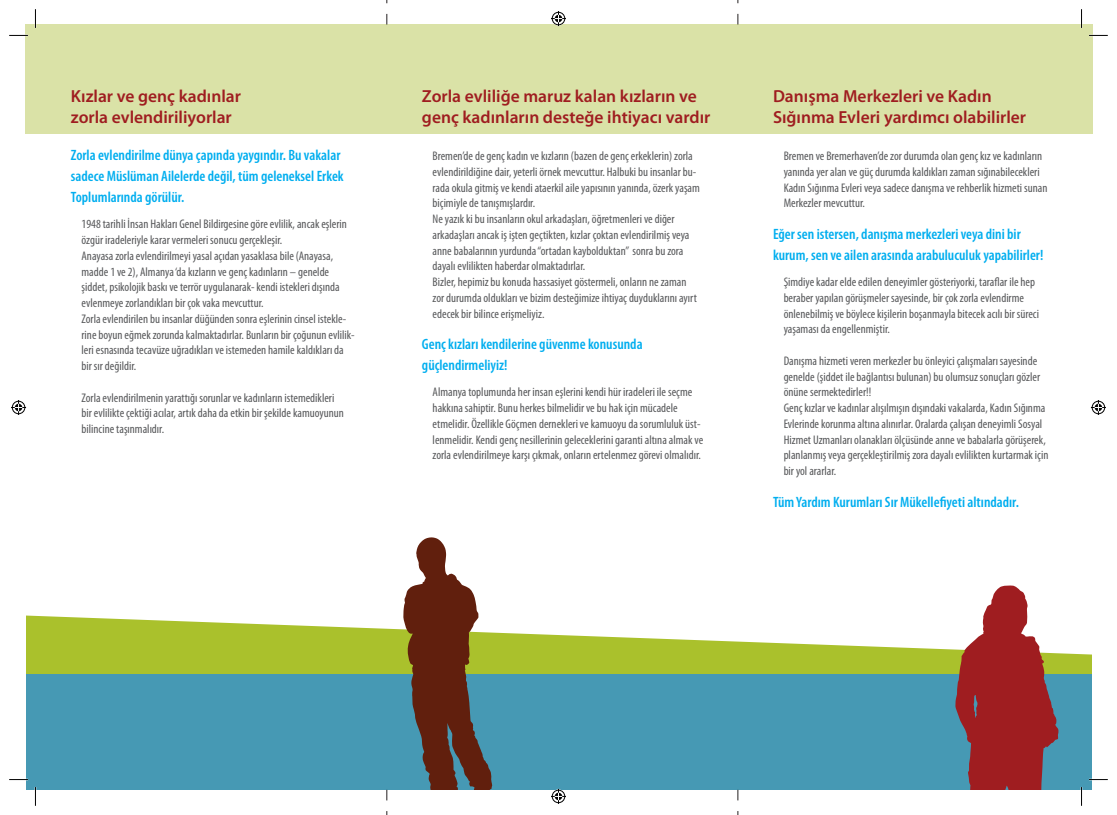
<style>
.page{position:relative;width:1117px;height:815px;background:#fff}
.page>*{position:absolute;margin:0;border:0;box-sizing:border-box;transform-origin:0 0}
.t1{font:600 17.5px/21px "Myriad Pro";color:#9f1d20}
.t2{font:600 condensed 15px/21px "Myriad Pro";color:#00aeef}
.t3{font:condensed 12.5px/15.8px "Myriad Pro";color:#57585a}
</style>
<div class="page">
<svg style="left:26px;top:615px;width:1065px;height:190px;fill:#aac12c"></svg>
<div style="left:19px;top:675px;width:1078px;height:115px;background:#4699b4"></div>
<div style="left:25px;top:25px;width:1066px;height:109px;background:#dae2a7"></div>
<svg style="left:954px;top:585px;width:104px;height:205px"></svg>
<svg style="left:403px;top:537px;width:90px;height:253px"></svg>
<div style="left:0;top:565px;width:26px;height:250px;background:#fff"></div>
<div style="left:1091px;top:526px;width:25px;height:282px;background:#fff"></div>
<div style="left:82px;top:790px;width:1034px;height:25px;background:#fff"></div>
<svg style="left:386px;top:0;width:1px;height:25px"></svg>
<svg style="left:737px;top:0;width:1px;height:25px"></svg>
<svg style="left:386px;top:790px;width:1px;height:25px"></svg>
<svg style="left:737px;top:790px;width:1px;height:25px"></svg>
<svg style="left:9px;top:35px;width:19px;height:1px"></svg>
<svg style="left:1089px;top:35px;width:18px;height:1px"></svg>
<svg style="left:9px;top:779px;width:19px;height:1px"></svg>
<svg style="left:1089px;top:779px;width:18px;height:1px"></svg>
<svg style="left:35px;top:9px;width:1px;height:19px"></svg>
<svg style="left:35px;top:787px;width:1px;height:19px"></svg>
<svg style="left:551px;top:11px;width:15px;height:15px"></svg>
<svg style="left:551px;top:789px;width:15px;height:15px"></svg>
<svg style="left:11px;top:400px;width:15px;height:15px"></svg>
<svg style="left:1090px;top:400px;width:15px;height:15px"></svg>
<h1 class="t1" style="left:71px;top:86px;width:171px">Kızlar ve genç kadınlar zorla evlendiriliyorlar</h1>
<p class="t2" style="left:71px;top:144px;width:274px">Zorla evlendirilme dünya çapında yaygındır. Bu vakalar sadece Müslüman Ailelerde değil, tüm geleneksel Erkek<br>Toplumlarında görülür.</p>
<p class="t3" style="left:81px;top:216px;width:274px">1948 tarihli İnsan Hakları Genel Bildirgesine göre evlilik, ancak eşlerin özgür iradeleriyle karar vermeleri sonucu gerçekleşir.<br>Anayasa zorla evlendirilmeyi yasal açıdan yasaklasa bile (Anayasa, madde 1 ve 2), Almanya ‘da kızların ve genç kadınların – genelde şiddet, psikolojik baskı ve terrör uygulanarak- kendi istekleri dışında evlenmeye zorlandıkları bir çok vaka mevcuttur.<br>Zorla evlendirilen bu insanlar düğünden sonra eşlerinin cinsel istekle&shy;rine boyun eğmek zorunda kalmaktadırlar. Bunların bir çoğunun evlilik&shy;leri esnasında tecavüze uğradıkları ve istemeden hamile kaldıkları da bir sır değildir.</p>
<p class="t3" style="left:81px;top:389px;width:264px">Zorla evlendirilmenin yarattığı sorunlar ve kadınların istemedikleri bir evlilikte çektiği acılar, artık daha da etkin bir şekilde kamuoyunun bilincine taşınmalıdır.</p>
<h1 class="t1" style="left:422px;top:86px;width:290px">Zorla evliliğe maruz kalan kızların ve genç kadınların desteğe ihtiyacı vardır</h1>
<p class="t3" style="left:432px;top:148px;width:269px">Bremen’de de genç kadın ve kızların (bazen de genç erkeklerin) zorla evlendirildiğine dair, yeterli örnek mevcuttur. Halbuki bu insanlar bu&shy;rada okula gitmiş ve kendi ataerkil aile yapısının yanında, özerk yaşam biçimiyle de tanışmışlardır.<br>Ne yazık ki bu insanların okul arkadaşları, öğretmenleri ve diğer arkadaşları ancak iş işten geçtikten, kızlar çoktan evlendirilmiş veya anne babalarının yurdunda “ortadan kaybolduktan” sonra bu zora dayalı evlilikten haberdar olmaktadırlar.<br>Bizler, hepimiz bu konuda hassasiyet göstermeli, onların ne zaman zor durumda oldukları ve bizim desteğimize ihtiyaç duyduklarını ayırt edecek bir bilince erişmeliyiz.</p>
<p class="t2" style="left:422px;top:333px;width:222px">Genç kızları kendilerine güvenme konusunda güçlendirmeliyiz!</p>
<p class="t3" style="left:432px;top:384px;width:272px">Almanya toplumunda her insan eşlerini kendi hür iradeleri ile seçme hakkına sahiptir. Bunu herkes bilmelidir ve bu hak için mücadele etmelidir. Özellikle Göçmen dernekleri ve kamuoyu da sorumluluk üst&shy;lenmelidir. Kendi genç nesillerinin geleceklerini garanti altına almak ve zorla evlendirilmeye karşı çıkmak, onların ertelenmez görevi olmalıdır.</p>
<h1 class="t1" style="left:772px;top:86px;width:254px">Danışma Merkezleri ve Kadın<br>Sığınma Evleri yardımcı olabilirler</h1>
<p class="t3" style="left:783px;top:148px;width:265px">Bremen ve Bremerhaven’de zor durumda olan genç kız ve kadınların yanında yer alan ve güç durumda kaldıkları zaman sığınabilecekleri Kadın Sığınma Evleri veya sadece danışma ve rehberlik hizmeti sunan Merkezler mevcuttur.</p>
<p class="t2" style="left:772px;top:223px;width:272px">Eğer sen istersen, danışma merkezleri veya dini bir kurum, sen ve ailen arasında arabuluculuk yapabilirler!</p>
<p class="t3" style="left:783px;top:274px;width:257px">Şimdiye kadar elde edilen deneyimler gösteriyorki, taraflar ile hep beraber yapılan görüşmeler sayesinde, bir çok zorla evlendirme önlenebilmiş ve böylece kişilerin boşanmayla bitecek acılı bir süreci yaşaması da engellenmiştir.</p>
<p class="t3" style="left:783px;top:353px;width:266px">Danışma hizmeti veren merkezler bu önleyici çalışmaları sayesinde genelde (şiddet ile bağlantısı bulunan) bu olumsuz sonuçları gözler önüne sermektedirler!!<br>Genç kızlar ve kadınlar alışılmışın dışındaki vakalarda, Kadın Sığınma Evlerinde korunma altına alınırlar. Oralarda çalışan deneyimli Sosyal Hizmet Uzmanları olanakları ölçüsünde anne ve babalarla görüşerek, planlanmış veya gerçekleştirilmiş zora dayalı evlilikten kurtarmak için bir yol ararlar.</p>
<p class="t2" style="left:772px;top:491px;width:247px">Tüm Yardım Kurumları Sır Mükellefiyeti altındadır.</p>
</div>
